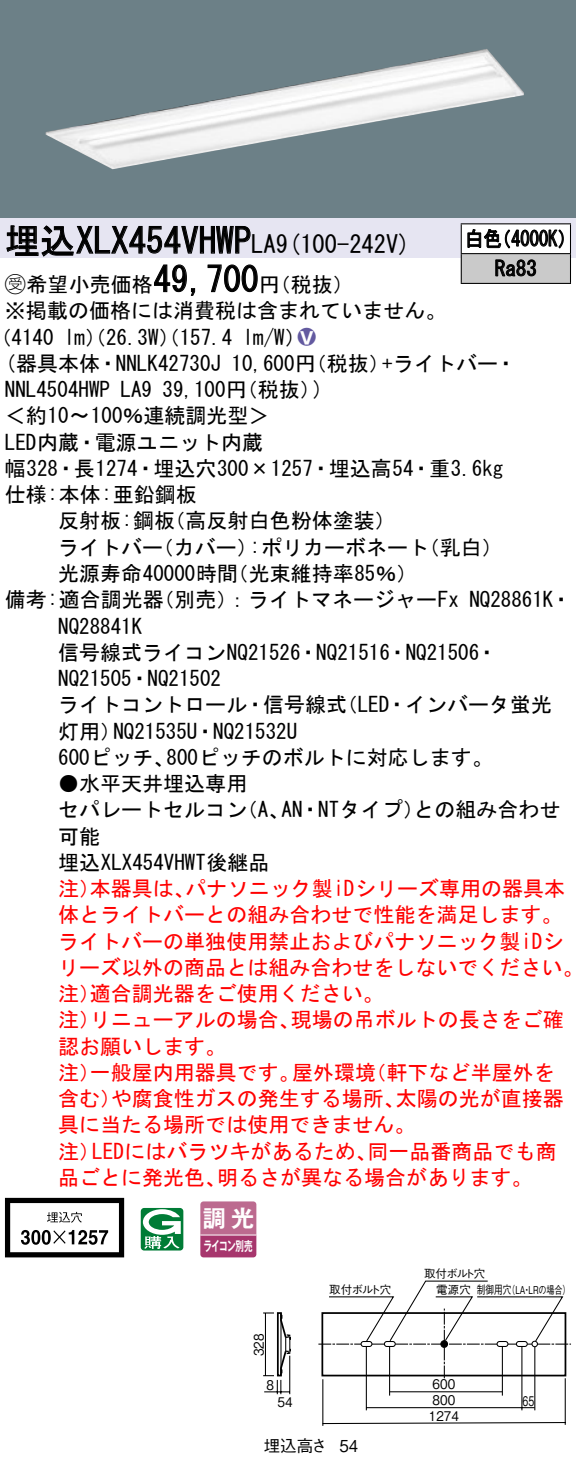
<style>
.page{position:relative;width:576px;height:1465px;background:#fff}
.page>*{position:absolute;margin:0;border:0;box-sizing:border-box;transform-origin:0 0}
.t1{font:35px "MS Gothic";color:#000}
.t2{font:24.5px "MS Gothic";color:#000}
.t3{font:23.1px "Gothic MB101 Pro De Bold 90 pv RKSJ H";color:#fff}
.t4{font:21px/26.2px "MS Gothic";color:#000}
.t5{font:21px/26.2px "MS Gothic";color:#f00}
.t6{font:21px/29.8px "MS Gothic";color:#000;scale:.88 1}
.t7{font:21px "Ford Classification 1";color:#635aa0}
.t8{font:16.45px "Gothic BBB Pro Medium 90 pv RKSJ H";color:#000}
.t9{font:16.45px "Gothic BBB Pro Medium 90 pv RKSJ H";color:#000;scale:.9 1}
.t10{font:13.3px "Gothic BBB Pro Medium 90 pv RKSJ H";color:#000;scale:.9 1}
.t11{font:13.3px "Gothic MB101 Pro De Bold 90 pv RKSJ H";letter-spacing:-.05em;color:#fff;scale:.65 1}
.t12{font:13.3px "Gothic BBB Pro Medium 90 pv RKSJ H";color:#000;scale:.7 1}
.t13{font:11.55px "Gothic BBB Pro Medium 90 pv RKSJ H";letter-spacing:-.05em;color:#000}
.t14{font:11.55px "Gothic BBB Pro Medium 90 pv RKSJ H";letter-spacing:-.05em;color:#000;scale:.75 1}
.t15{font:10.85px "Gothic BBB Pro Medium 90 pv RKSJ H";color:#000;scale:.75 1}
.s1{font-size:24.5px}
.s2{font-family:"Ford Classification 1"}
.s3{color:#fff}
</style>
<div class="page">
<div style="left:0;top:0;width:575px;height:218px;background:#6c8087"></div>
<img style="left:45px;top:49px;width:479px;height:120px">
<div style="left:0;top:218px;width:575px;height:40px;background:#e6e5f2"></div>
<svg style="left:6px;top:225px;width:245px;height:32px"></svg>
<svg style="left:154px;top:264px;width:42px;height:32px"></svg>
<svg style="left:207px;top:264px;width:51px;height:29px"></svg>
<svg style="left:5px;top:1197px;width:119px;height:60px"></svg>
<svg style="left:141px;top:1208px;width:42px;height:42px"></svg>
<svg style="left:200px;top:1201px;width:56px;height:56px;background:#b55984"></svg>
<hr style="left:200px;top:1234px;width:56px;height:1px;background:#fff">
<div style="left:461px;top:224px;width:109px;height:30px;background:#fff"></div>
<div style="left:461px;top:254px;width:109px;height:29px;background:#cacaca"></div>
<hr style="left:460px;top:223px;width:110px;height:1px;background:#000">
<hr style="left:569px;top:224px;width:2px;height:29px;background:#000">
<hr style="left:460px;top:253px;width:110px;height:1px;background:#000">
<svg style="left:460px;top:224px;width:1px;height:59px"></svg>
<hr style="left:569px;top:254px;width:2px;height:29px;background:#000">
<hr style="left:460px;top:283px;width:110px;height:1px;background:#000">
<svg style="left:467px;top:229px;width:96px;height:20px"></svg>
<svg style="left:495px;top:259px;width:41px;height:17px"></svg>
<hr style="left:564px;top:1378px;width:1px;height:46px;background:#000">
<hr style="left:322px;top:1379px;width:1px;height:46px;background:#000">
<hr style="left:389px;top:1391px;width:113px;height:1px;background:#000">
<hr style="left:366px;top:1407px;width:168px;height:1px;background:#000">
<hr style="left:323px;top:1421px;width:242px;height:3px;background:#000">
<hr style="left:521px;top:1346px;width:1px;height:64px;background:#000">
<hr style="left:365px;top:1346px;width:2px;height:64px;background:#000">
<hr style="left:389px;top:1346px;width:1px;height:49px;background:#000">
<hr style="left:501px;top:1346px;width:1px;height:49px;background:#000">
<svg style="left:318px;top:1280px;width:252px;height:98px"></svg>
<div style="left:321px;top:1312px;width:245px;height:64px;border:2px solid #000"></div>
<hr style="left:534px;top:1346px;width:1px;height:64px;background:#000">
<svg style="left:263px;top:1312px;width:28px;height:82px"></svg>
<h1 class="t1" style="left:5px;top:223px;width:272px">埋込XLX454VHWP<span class="s1">LA</span></h1>
<p class="t4" style="left:259px;top:271px;width:96px">（円税抜(</p>
<p class="t2" style="left:276px;top:232px;width:136px">(9 100-242 (V</p>
<h1 class="t1" style="left:153px;top:262px;width:106px">49,700</h1>
<p class="t4" style="left:5px;top:271px;width:442px"><span class="s2">B</span>希望小売価格<br>※掲載の価格には消費税は含まれていません。</p>
<p class="t7" style="left:298px;top:326px;width:19px">2<span class="s3">8</span></p>
<p class="t4" style="left:243px;top:324px;width:64px">l m (W/</p>
<p class="t4" style="left:-9px;top:324px;width:65px">（4140</p>
<p class="t4" style="left:64px;top:324px;width:169px">lm）（26.3 ）（W 157.4</p>
<p class="t6" style="left:494px;top:224px;width:49px;text-indent:-30px">白色<br>Ra83</p>
<p class="t6" style="left:492px;top:224px;width:96px">（4000 (K</p>
<p class="t4" style="left:5px;top:350px;width:217px">(器具本体・NNLK42730J</p>
<p class="t4" style="left:382px;top:350px;width:136px">+ライトバー・</p>
<p class="t4" style="left:231px;top:350px;width:160px">10,600 （円税抜）</p>
<p class="t4" style="left:162px;top:376px;width:160px">39,100 （円税抜(</p>
<p class="t4" style="left:313px;top:376px;width:12px">(</p>
<p class="t4" style="left:5px;top:376px;width:106px">NNL4504HWP</p>
<p class="t4" style="left:5px;top:403px;width:266px">＜約10〜100％連続調光型&lt;</p>
<p class="t4" style="left:5px;top:429px;width:259px">LED内蔵・電源ユニット内蔵</p>
<p class="t4" style="left:5px;top:455px;width:500px">幅328・長1274・埋込穴300×1257・埋込高54・重3.6kg</p>
<p class="t4" style="left:5px;top:481px;width:193px">仕様:本体:亜鉛鋼板</p>
<p class="t4" style="left:164px;top:508px;width:233px">（高反射白色粉体塗装(</p>
<p class="t4" style="left:120px;top:376px;width:33px">LA9</p>
<p class="t4" style="left:58px;top:508px;width:118px">反射板:鋼板</p>
<p class="t4" style="left:58px;top:534px;width:106px">ライトバー</p>
<p class="t4" style="left:153px;top:534px;width:106px">（カバー）</p>
<p class="t4" style="left:250px;top:534px;width:181px">:ポリカーボネート</p>
<p class="t4" style="left:418px;top:534px;width:85px">（乳白(</p>
<p class="t4" style="left:58px;top:560px;width:181px">光源寿命40000時間</p>
<p class="t4" style="left:227px;top:560px;width:191px">（光束維持率85％(</p>
<p class="t4" style="left:153px;top:586px;width:307px">（別売：）ライトマネージャーFx</p>
<p class="t4" style="left:5px;top:586px;width:160px">備考:適合調光器</p>
<p class="t4" style="left:58px;top:613px;width:85px">NQ28841K</p>
<p class="t4" style="left:58px;top:639px;width:441px">信号線式ライコンNQ21526・NQ21516・NQ21506・</p>
<p class="t4" style="left:58px;top:665px;width:164px">NQ21505・NQ21502</p>
<p class="t4" style="left:336px;top:691px;width:217px">（LED・インバータ蛍光</p>
<p class="t4" style="left:469px;top:586px;width:104px">NQ28861 ・K</p>
<p class="t4" style="left:58px;top:691px;width:290px;text-align:center">ライトコントロール・信号線式<br>NQ21535 ・U NQ21532U</p>
<p class="t4" style="left:58px;top:718px;width:64px">灯用）</p>
<p class="t4" style="left:166px;top:744px;width:328px">800ピッチのボルトに対応します。</p>
<p class="t4" style="left:58px;top:744px;width:118px">600ピッチ、</p>
<p class="t4" style="left:58px;top:770px;width:190px">●水平天井埋込専用</p>
<p class="t4" style="left:281px;top:796px;width:144px">AN・NTタイプ）</p>
<p class="t4" style="left:413px;top:796px;width:148px">との組み合わせ</p>
<p class="t4" style="left:58px;top:796px;width:213px">セパレートセルコン可能<br>埋込XLX454VHWT後継品</p>
<p class="t5" style="left:185px;top:875px;width:381px">パナソニック製iDシリーズ専用の器具本</p>
<p class="t4" style="left:237px;top:796px;width:54px">（、A</p>
<p class="t5" style="left:58px;top:875px;width:43px">注）</p>
<p class="t5" style="left:58px;top:901px;width:505px">体とライトバーとの組み合わせで性能を満足します。</p>
<p class="t5" style="left:58px;top:928px;width:507px">ライトバーの単独使用禁止およびパナソニック製iDシ</p>
<p class="t5" style="left:58px;top:954px;width:526px">リーズ以外の商品とは組み合わせをしないでください。</p>
<p class="t5" style="left:90px;top:980px;width:295px">適合調光器をご使用ください。</p>
<p class="t5" style="left:90px;top:875px;width:106px">本器具は、</p>
<p class="t5" style="left:58px;top:980px;width:43px">注）</p>
<p class="t5" style="left:290px;top:1006px;width:275px">現場の吊ボルトの長さをご確</p>
<p class="t5" style="left:58px;top:1006px;width:169px">注）<br>認お願いします。</p>
<p class="t5" style="left:90px;top:1006px;width:211px">リニューアルの場合、</p>
<p class="t5" style="left:90px;top:1059px;width:211px">一般屋内用器具です。</p>
<p class="t5" style="left:292px;top:1059px;width:85px">屋外環境</p>
<p class="t5" style="left:365px;top:1059px;width:190px">（軒下など半屋外を</p>
<p class="t5" style="left:58px;top:1059px;width:43px">注）</p>
<p class="t5" style="left:111px;top:1085px;width:295px">や腐食性ガスの発生する場所、</p>
<p class="t5" style="left:395px;top:1085px;width:170px">太陽の光が直接器</p>
<p class="t5" style="left:58px;top:1085px;width:64px">含む）</p>
<p class="t5" style="left:58px;top:1111px;width:358px">具に当たる場所では使用できません。</p>
<p class="t5" style="left:367px;top:1138px;width:190px">同一品番商品でも商</p>
<p class="t5" style="left:92px;top:1138px;width:286px">LEDにはバラツキがあるため、</p>
<p class="t5" style="left:58px;top:1138px;width:43px">注）</p>
<p class="t5" style="left:58px;top:1164px;width:169px">品ごとに発光色、</p>
<p class="t5" style="left:217px;top:1164px;width:317px">明るさが異なる場合があります。</p>
<p class="t3" style="left:203px;top:1198px;width:53px">調光</p>
<p class="t11" style="left:203px;top:1235px;width:77px">ライコン別売</p>
<p class="t10" style="left:248px;top:1356px;width:27px;rotate:-90deg">328</p>
<p class="t10" style="left:266px;top:1373px;width:10px">8</p>
<p class="t10" style="left:277px;top:1391px;width:18px">54</p>
<p class="t13" style="left:329px;top:1280px;width:64px">取付ボルト穴</p>
<p class="t8" style="left:264px;top:1432px;width:65px">埋込高さ</p>
<p class="t9" style="left:339px;top:1432px;width:22px">54</p>
<p class="t13" style="left:424px;top:1263px;width:63px">取付ボルト穴</p>
<p class="t14" style="left:476px;top:1280px;width:48px">制御用穴</p>
<p class="t15" style="left:507px;top:1281px;width:86px">（LA LRの場合(</p>
<p class="t13" style="left:436px;top:1280px;width:36px">電源穴</p>
<p class="t15" style="left:522px;top:1281px;width:12px">・</p>
<p class="t10" style="left:432px;top:1373px;width:27px">600</p>
<p class="t10" style="left:432px;top:1389px;width:27px">800</p>
<p class="t10" style="left:428px;top:1405px;width:35px">1274</p>
<p class="t12" style="left:522px;top:1390px;width:18px">65</p>
</div>
